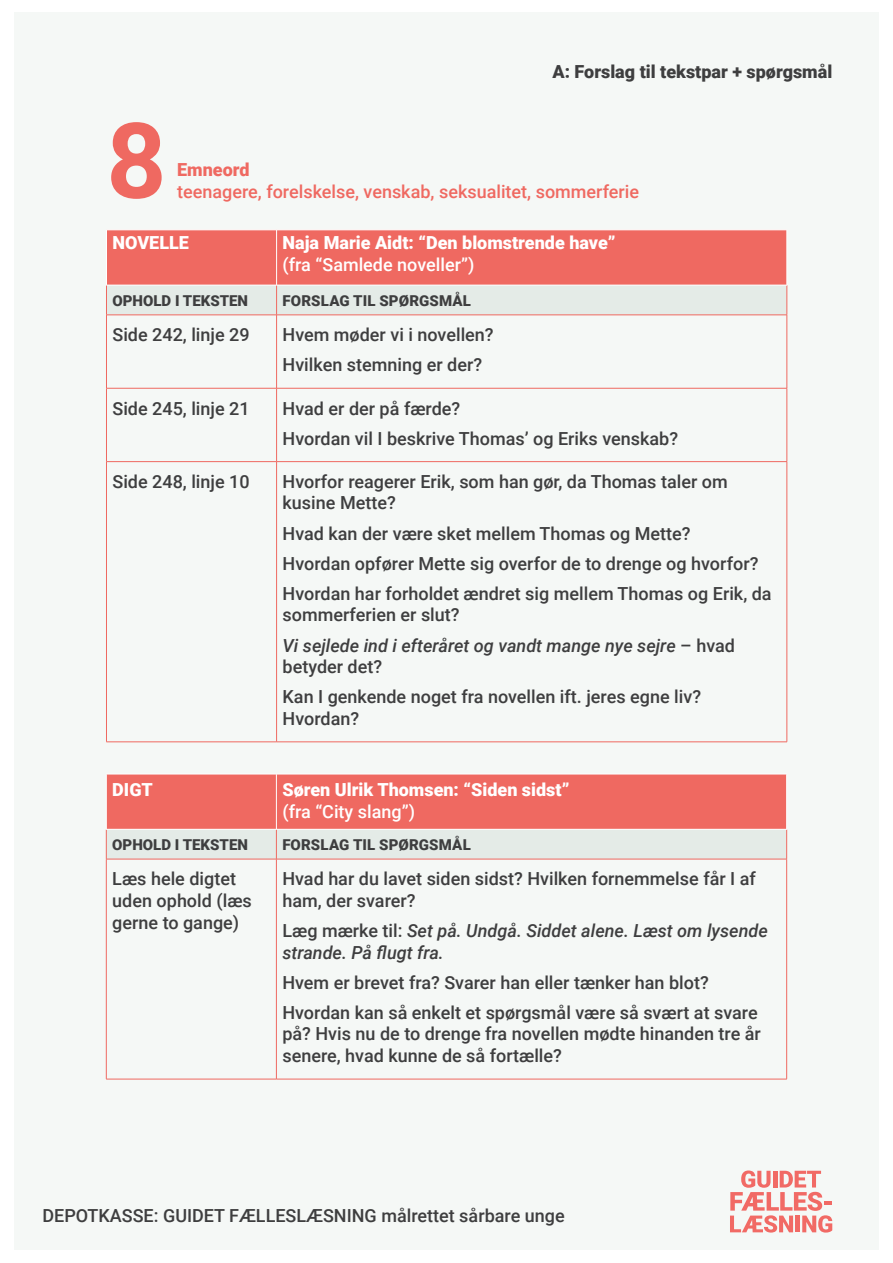
<style>
.page{position:relative;width:893px;height:1263px;background:#fff}
.page>*{position:absolute;margin:0;border:0;box-sizing:border-box;transform-origin:0 0}
.t1{font:700 105px "Roboto";color:#ef6961}
.t2{font:500 18px/21.6px "Roboto";color:#3e3e3f}
.t3{font:italic 500 18px/21.6px "Roboto";color:#3e3e3f}
.t4{font:900 18px/21.6px "Roboto";color:#fff}
.t5{font:500 18px "Roboto";color:#ef6961}
.t6{font:900 18px "Roboto";color:#3e3e3f}
.t7{font:900 18px "Roboto";color:#ef6961}
.t8{font:900 15px "Roboto";color:#3e3e3f}
.s1{font-weight:500}
.s2{font-style:normal}
</style>
<div class="page">
<div style="left:14px;top:13px;width:865px;height:1237px;background:#f5f8f6"></div>
<svg style="left:107px;top:231px;width:680px;height:84px;background:#eb968f"></svg>
<hr style="left:106px;top:285px;width:1px;height:30px;background:#ef6961">
<hr style="left:276px;top:285px;width:1px;height:30px;background:#ef6961">
<hr style="left:787px;top:285px;width:1px;height:30px;background:#ef6961">
<hr style="left:106px;top:315px;width:171px;height:1px;background:#ef6961">
<hr style="left:106px;top:315px;width:1px;height:73px;background:#ef6961">
<hr style="left:277px;top:315px;width:510px;height:1px;background:#ef6961">
<hr style="left:276px;top:315px;width:1px;height:73px;background:#ef6961">
<hr style="left:787px;top:315px;width:1px;height:73px;background:#ef6961">
<hr style="left:106px;top:388px;width:171px;height:1px;background:#ef6961">
<hr style="left:106px;top:388px;width:1px;height:73px;background:#ef6961">
<hr style="left:277px;top:388px;width:510px;height:1px;background:#ef6961">
<hr style="left:276px;top:388px;width:1px;height:73px;background:#ef6961">
<hr style="left:787px;top:388px;width:1px;height:73px;background:#ef6961">
<hr style="left:106px;top:461px;width:171px;height:1px;background:#ef6961">
<hr style="left:106px;top:462px;width:1px;height:280px;background:#ef6961">
<hr style="left:277px;top:461px;width:510px;height:1px;background:#ef6961">
<hr style="left:276px;top:462px;width:1px;height:280px;background:#ef6961">
<hr style="left:787px;top:462px;width:1px;height:280px;background:#ef6961">
<hr style="left:106px;top:741px;width:171px;height:1px;background:#ef6961">
<hr style="left:277px;top:741px;width:510px;height:1px;background:#ef6961">
<hr style="left:106px;top:230px;width:171px;height:1px;background:#fff">
<hr style="left:106px;top:230px;width:1px;height:55px;background:#fff">
<hr style="left:277px;top:230px;width:510px;height:1px;background:#fff">
<hr style="left:276px;top:230px;width:1px;height:55px;background:#fff">
<hr style="left:787px;top:230px;width:1px;height:55px;background:#fff">
<hr style="left:106px;top:285px;width:171px;height:1px;background:#fff">
<hr style="left:277px;top:285px;width:510px;height:1px;background:#fff">
<svg style="left:107px;top:775px;width:679px;height:84px;background:#eb968f"></svg>
<hr style="left:106px;top:829px;width:1px;height:30px;background:#ef6961">
<hr style="left:276px;top:829px;width:1px;height:30px;background:#ef6961">
<hr style="left:786px;top:829px;width:1px;height:30px;background:#ef6961">
<hr style="left:106px;top:859px;width:170px;height:1px;background:#ef6961">
<hr style="left:106px;top:859px;width:1px;height:220px;background:#ef6961">
<hr style="left:276px;top:859px;width:511px;height:1px;background:#ef6961">
<hr style="left:276px;top:859px;width:1px;height:220px;background:#ef6961">
<hr style="left:786px;top:859px;width:1px;height:220px;background:#ef6961">
<hr style="left:106px;top:1079px;width:170px;height:1px;background:#ef6961">
<hr style="left:276px;top:1079px;width:511px;height:1px;background:#ef6961">
<hr style="left:106px;top:774px;width:170px;height:1px;background:#fff">
<hr style="left:106px;top:774px;width:1px;height:55px;background:#fff">
<hr style="left:276px;top:774px;width:511px;height:1px;background:#fff">
<hr style="left:276px;top:774px;width:1px;height:55px;background:#fff">
<hr style="left:786px;top:774px;width:1px;height:55px;background:#fff">
<hr style="left:106px;top:829px;width:170px;height:1px;background:#fff">
<hr style="left:276px;top:829px;width:511px;height:1px;background:#fff">
<svg style="left:730px;top:1170px;width:102px;height:62px"></svg>
<p class="t6" style="left:552px;top:59px;width:281px">A: Forslag til tekstpar + spørgsmål</p>
<p class="t1" style="left:106px;top:87px;width:62px">8</p>
<p class="t7" style="left:177px;top:157px;width:74px">Emneord</p>
<p class="t5" style="left:177px;top:179px;width:463px">teenagere, forelskelse, venskab, seksualitet, sommerferie</p>
<p class="t4" style="left:112px;top:231px;width:78px">NOVELLE</p>
<p class="t4" style="left:283px;top:231px;width:334px">Naja Marie Aidt: “Den blomstrende have” <span class="s1">(fra “Samlede noveller”)</span></p>
<p class="t8" style="left:112px;top:290px;width:137px">OPHOLD I TEKSTEN</p>
<p class="t8" style="left:283px;top:290px;width:190px">FORSLAG TIL SPØRGSMÅL</p>
<p class="t2" style="left:112px;top:323px;width:139px">Side 242, linje 29</p>
<p class="t2" style="left:283px;top:323px;width:213px">Hvem møder vi i novellen?</p>
<p class="t2" style="left:283px;top:353px;width:201px">Hvilken stemning er der?</p>
<p class="t2" style="left:112px;top:397px;width:139px">Side 245, linje 21</p>
<p class="t2" style="left:283px;top:397px;width:179px">Hvad er der på færde?</p>
<p class="t2" style="left:283px;top:427px;width:397px">Hvordan vil I beskrive Thomas’ og Eriks venskab?</p>
<p class="t2" style="left:112px;top:470px;width:139px">Side 248, linje 10</p>
<p class="t2" style="left:283px;top:470px;width:447px">Hvorfor reagerer Erik, som han gør, da Thomas taler om kusine Mette?</p>
<p class="t2" style="left:283px;top:522px;width:410px">Hvad kan der være sket mellem Thomas og Mette?</p>
<p class="t2" style="left:283px;top:552px;width:477px">Hvordan opfører Mette sig overfor de to drenge og hvorfor?</p>
<p class="t2" style="left:283px;top:582px;width:491px">Hvordan har forholdet ændret sig mellem Thomas og Erik, da sommerferien er slut?</p>
<p class="t3" style="left:283px;top:634px;width:454px">Vi sejlede ind i efteråret og vandt mange nye sejre <span class="s2">– hvad betyder det?</span></p>
<p class="t2" style="left:283px;top:685px;width:420px">Kan I genkende noget fra novellen ift. jeres egne liv?<br>Hvordan?</p>
<p class="t4" style="left:112px;top:778px;width:42px">DIGT</p>
<p class="t4" style="left:282px;top:778px;width:288px">Søren Ulrik Thomsen: “Siden sidst” <span class="s1">(fra “City slang”)</span></p>
<p class="t8" style="left:112px;top:834px;width:137px">OPHOLD I TEKSTEN</p>
<p class="t8" style="left:282px;top:834px;width:190px">FORSLAG TIL SPØRGSMÅL</p>
<p class="t2" style="left:112px;top:867px;width:141px">Læs hele digtet uden ophold (læs gerne to gange)</p>
<p class="t2" style="left:282px;top:867px;width:475px">Hvad har du lavet siden sidst? Hvilken fornemmelse får I af ham, der svarer?</p>
<p class="t3" style="left:282px;top:919px;width:487px"><span class="s2">Læg mærke til:</span> Set på. Undgå. Siddet alene. Læst om lysende strande. På flugt fra.</p>
<p class="t2" style="left:282px;top:971px;width:428px">Hvem er brevet fra? Svarer han eller tænker han blot?</p>
<p class="t2" style="left:282px;top:1001px;width:480px">Hvordan kan så enkelt et spørgsmål være så svært at svare på? Hvis nu de to drenge fra novellen mødte hinanden tre år senere, hvad kunne de så fortælle?</p>
<p class="t2" style="left:43px;top:1204px;width:524px">DEPOTKASSE: GUIDET FÆLLESLÆSNING målrettet sårbare unge</p>
</div>
